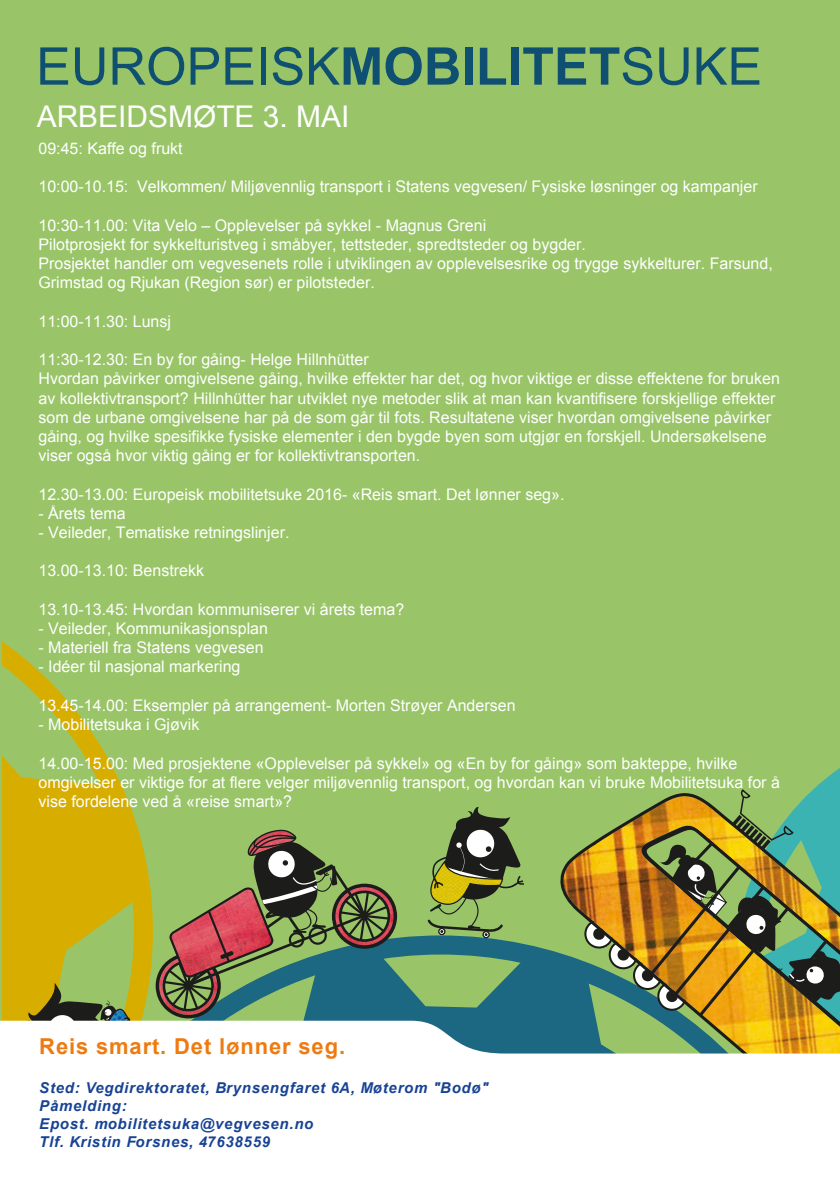
<style>
.page{position:relative;width:840px;height:1191px;background:#fff}
.page>*{position:absolute;margin:0;border:0;box-sizing:border-box;transform-origin:0 0}
.t1{font:52px "Arial";color:#0e4f72}
.t2{font:29.8px "Arial";color:#fff}
.t3{font:700 22px "Arial";letter-spacing:.04em;color:#ee7b12}
.t4{font:16px/19.2px "Arial";color:#fff}
.t5{font:italic 700 15px/18px "Arial";letter-spacing:.05em;color:#184393}
.s1{font-weight:700}
</style>
<div class="page">
<div style="left:0;top:0;width:839px;height:1189px;background:#99c568"></div>
<svg style="left:184px;top:951px;width:375px;height:69px;fill:#1c6781"></svg>
<svg style="left:814px;top:768px;width:25px;height:21px"></svg>
<svg style="left:2px;top:641px;width:151px;height:379px;fill:#d7ae00"></svg>
<svg style="left:23px;top:982px;width:118px;height:38px"></svg>
<svg style="left:416px;top:807px;width:107px;height:131px"></svg>
<svg style="left:559px;top:858px;width:280px;height:162px"></svg>
<img style="left:571px;top:789px;width:268px;height:227px">
<svg style="left:155px;top:829px;width:242px;height:189px"></svg>
<svg style="left:0;top:1020px;width:839px;height:169px;background:#f2f5ef"></svg>
<h1 class="t1" style="left:36px;top:32px;width:727px">EUROPEISK<span class="s1">MOBILITET</span>SUKE</h1>
<h2 class="t2" style="left:37px;top:97px;width:314px">ARBEIDSMØTE 3. MAI</h2>
<p class="t4" style="left:38px;top:139px;width:146px">09:45: Kaffe og frukt</p>
<p class="t4" style="left:38px;top:177px;width:720px">10:00-10.15: Velkommen/ Miljøvennlig transport i Statens vegvesen/ Fysiske løsninger og kampanjer</p>
<p class="t4" style="left:38px;top:216px;width:735px">10:30-11.00: Vita Velo – Opplevelser på sykkel - Magnus Greni<br>Pilotprosjekt for sykkelturistveg i småbyer, tettsteder, spredtsteder og bygder.<br>Prosjektet handler om vegvesenets rolle i utviklingen av opplevelsesrike og trygge sykkelturer. Farsund, Grimstad og Rjukan (Region sør) er pilotsteder.</p>
<p class="t4" style="left:38px;top:312px;width:134px">11:00-11.30: Lunsj</p>
<p class="t4" style="left:38px;top:350px;width:742px">11:30-12.30: En by for gåing- Helge Hillnhütter<br>Hvordan påvirker omgivelsene gåing, hvilke effekter har det, og hvor viktige er disse effektene for bruken av kollektivtransport? Hillnhütter har utviklet nye metoder slik at man kan kvantifisere forskjellige effekter som de urbane omgivelsene har på de som går til fots. Resultatene viser hvordan omgivelsene påvirker gåing, og hvilke spesifikke fysiske elementer i den bygde byen som utgjør en forskjell. Undersøkelsene viser også hvor viktig gåing er for kollektivtransporten.</p>
<p class="t4" style="left:38px;top:484px;width:527px">12.30-13.00: Europeisk mobilitetsuke 2016- «Reis smart. Det lønner seg».</p>
<p class="t4" style="left:38px;top:504px;width:89px">- Årets tema</p>
<p class="t4" style="left:38px;top:523px;width:252px">- Veileder, Tematiske retningslinjer.</p>
<p class="t4" style="left:38px;top:561px;width:167px">13.00-13.10: Benstrekk</p>
<p class="t4" style="left:38px;top:600px;width:367px">13.10-13.45: Hvordan kommuniserer vi årets tema?</p>
<p class="t4" style="left:38px;top:619px;width:231px">- Veileder, Kommunikasjonsplan</p>
<p class="t4" style="left:38px;top:638px;width:226px">- Materiell fra Statens vegvesen</p>
<p class="t4" style="left:38px;top:657px;width:203px">- Idéer til nasjonal markering</p>
<p class="t4" style="left:38px;top:696px;width:478px">13.45-14.00: Eksempler på arrangement- Morten Strøyer Andersen</p>
<p class="t4" style="left:38px;top:715px;width:162px">- Mobilitetsuka i Gjøvik</p>
<p class="t4" style="left:38px;top:753px;width:742px">14.00-15.00: Med prosjektene «Opplevelser på sykkel» og «En by for gåing» som bakteppe, hvilke omgivelser er viktige for at flere velger miljøvennlig transport, og hvordan kan vi bruke Mobilitetsuka for å vise fordelene ved å «reise smart»?</p>
<h3 class="t3" style="left:39px;top:1031px;width:307px">Reis smart. Det lønner seg.</h3>
<p class="t5" style="left:39px;top:1079px;width:450px">Sted: Vegdirektoratet, Brynsengfaret 6A, Møterom "Bodø" Påmelding:<br>Epost. mobilitetsuka@vegvesen.no<br>Tlf. Kristin Forsnes, 47638559</p>
</div>
